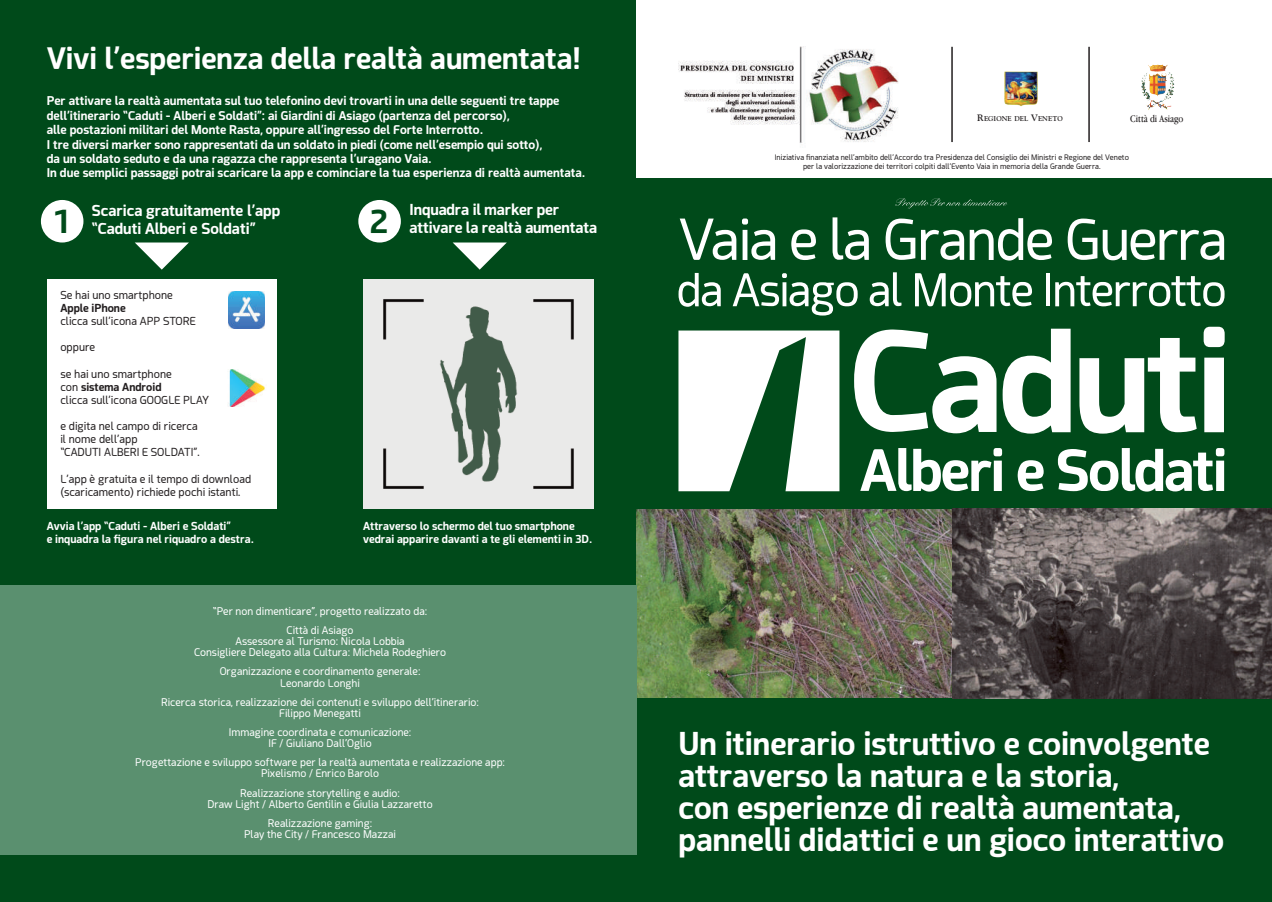
<style>
.page{position:relative;width:1272px;height:902px;background:#fff}
.page>*{position:absolute;margin:0;border:0;box-sizing:border-box;transform-origin:0 0}
.t1{font:700 31.5px "Acephimere";color:#004a1a}
.t2{font:700 31.05px/32.1px "Acephimere";color:#fff}
.t3{font:700 29.25px "Acephimere";color:#fff}
.t4{font:700 15px/18px "Acephimere";letter-spacing:-.005em;color:#fff}
.t5{font:700 12px/14.4px "Acephimere";color:#fff}
.t6{font:10.95px/13.2px "Acephimere";color:#231f20}
.t7{font:700 10.95px/13.2px "Acephimere";color:#fff}
.t8{font:700 10.95px "Acephimere";color:#231f20}
.t9{font:10.5px/11.1px "Acephimere";color:#fff;text-align:center}
.t10{font:10.5px "Apple Garamond";color:#231f20}
.t11{font:7.5px/9px "Acephimere";color:#231f20;text-align:center}
.t12{font:700 6.9px "Goudy";color:#231f20}
.s1{font-weight:700}
.s2{font-size:9.3px}
</style>
<div class="page">
<div style="left:0;top:179px;width:1271px;height:722px;background:#004a1a"></div>
<svg style="left:854px;top:329px;width:142px;height:104px"></svg>
<svg style="left:1002px;top:328px;width:68px;height:105px"></svg>
<svg style="left:1079px;top:338px;width:117px;height:95px"></svg>
<svg style="left:1203px;top:327px;width:21px;height:105px;background:#d5e1d9"></svg>
<svg style="left:860px;top:448px;width:142px;height:43px"></svg>
<svg style="left:1017px;top:460px;width:26px;height:31px"></svg>
<svg style="left:1057px;top:448px;width:167px;height:43px"></svg>
<svg style="left:678px;top:330px;width:161px;height:161px"></svg>
<svg style="left:679px;top:218px;width:57px;height:42px"></svg>
<svg style="left:742px;top:218px;width:33px;height:42px"></svg>
<svg style="left:791px;top:229px;width:25px;height:31px"></svg>
<svg style="left:832px;top:217px;width:36px;height:43px"></svg>
<svg style="left:885px;top:218px;width:166px;height:42px"></svg>
<svg style="left:1067px;top:218px;width:157px;height:42px"></svg>
<svg style="left:678px;top:273px;width:42px;height:34px"></svg>
<svg style="left:732px;top:273px;width:125px;height:42px"></svg>
<svg style="left:869px;top:272px;width:32px;height:34px"></svg>
<svg style="left:915px;top:273px;width:117px;height:33px"></svg>
<hr style="left:1046px;top:273px;width:3px;height:33px;background:#fff">
<svg style="left:1055px;top:276px;width:169px;height:30px"></svg>
<svg style="left:895px;top:198px;width:112px;height:11px"></svg>
<img style="left:678px;top:47px;width:221px;height:97px">
<img style="left:1004px;top:72px;width:33px;height:34px">
<img style="left:1145px;top:79px;width:25px;height:18px">
<hr style="left:951px;top:47px;width:1px;height:95px;background:#231f20">
<hr style="left:1088px;top:47px;width:1px;height:95px;background:#231f20">
<img style="left:636px;top:508px;width:635px;height:190px">
<div style="left:0;top:585px;width:636px;height:270px;background:#5a906f"></div>
<div style="left:0;top:0;width:636px;height:192px;background:#004a1a"></div>
<div style="left:47px;top:279px;width:229px;height:229px;background:#fff"></div>
<img style="left:364px;top:279px;width:229px;height:229px">
<div style="left:41px;top:200px;width:42px;height:42px;background:#fff;border-radius:50%"></div>
<div style="left:358px;top:200px;width:43px;height:42px;background:#fff;border-radius:50%"></div>
<img style="left:228px;top:292px;width:37px;height:36px">
<img style="left:228px;top:369px;width:37px;height:38px">
<svg style="left:135px;top:242px;width:54px;height:27px"></svg>
<svg style="left:452px;top:242px;width:55px;height:27px"></svg>
<h3 class="t3" style="left:47px;top:38px;width:535px">Vivi l’esperienza della realtà aumentata!</h3>
<p class="t5" style="left:47px;top:93px;width:539px">Per attivare la realtà aumentata sul tuo telefonino devi trovarti in una delle seguenti tre tappe dell’itinerario “Caduti - Alberi e Soldati”: ai Giardini di Asiago (partenza del percorso),<br>alle postazioni militari del Monte Rasta, oppure all’ingresso del Forte Interrotto.<br>I tre diversi marker sono rappresentati da un soldato in piedi (come nell’esempio qui sotto),<br>da un soldato seduto e da una ragazza che rappresenta l’uragano Vaia.<br>In due semplici passaggi potrai scaricare la app e cominciare la tua esperienza di realtà aumentata.</p>
<h3 class="t4" style="left:92px;top:201px;width:190px">Scarica gratuitamente l’app “Caduti Alberi e Soldati”</h3>
<h3 class="t4" style="left:409px;top:200px;width:189px">Inquadra il marker per attivare la realtà aumentata</h3>
<h1 class="t1" style="left:54px;top:200px;width:16px">1</h1>
<h1 class="t1" style="left:370px;top:200px;width:19px">2</h1>
<p class="t6" style="left:60px;top:287px;width:114px">Se hai uno smartphone</p>
<p class="t8" style="left:60px;top:300px;width:67px">Apple iPhone</p>
<p class="t6" style="left:60px;top:314px;width:137px">clicca sull’icona APP STORE</p>
<p class="t6" style="left:60px;top:340px;width:36px">oppure</p>
<p class="t6" style="left:60px;top:366px;width:150px">se hai uno smartphone<br>con <span class="s1">sistema Android<br></span>clicca sull’icona GOOGLE PLAY</p>
<p class="t6" style="left:60px;top:419px;width:141px">e digita nel campo di ricerca il nome dell’app<br>“CADUTI ALBERI E SOLDATI”.</p>
<p class="t6" style="left:60px;top:471px;width:192px">L’app è gratuita e il tempo di download (scaricamento) richiede pochi istanti.</p>
<p class="t7" style="left:47px;top:518px;width:208px">Avvia l’app “Caduti - Alberi e Soldati”<br>e inquadra la figura nel riquadro a destra.</p>
<p class="t7" style="left:363px;top:518px;width:230px">Attraverso lo schermo del tuo smartphone vedrai apparire davanti a te gli elementi in 3D.</p>
<p class="t9" style="left:213px;top:601px;width:216px;line-height:19.2px">“Per non dimenticare”, progetto realizzato da:<br>Città di Asiago</p>
<p class="t9" style="left:194px;top:635px;width:254px">Assessore al Turismo: Nicola Lobbia<br>Consigliere Delegato alla Cultura: Michela Rodeghiero</p>
<p class="t9" style="left:220px;top:665px;width:202px">Organizzazione e coordinamento generale:<br>Leonardo Longhi</p>
<p class="t9" style="left:161px;top:696px;width:319px">Ricerca storica, realizzazione dei contenuti e sviluppo dell’itinerario:<br>Filippo Menegatti</p>
<p class="t9" style="left:229px;top:726px;width:184px">Immagine coordinata e comunicazione:<br>IF / Giuliano Dall’Oglio</p>
<p class="t9" style="left:135px;top:756px;width:371px">Progettazione e sviluppo software per la realtà aumentata e realizzazione app:<br>Pixelismo / Enrico Barolo</p>
<p class="t9" style="left:207px;top:786px;width:227px">Realizzazione storytelling e audio:<br>Draw Light / Alberto Gentilin e Giulia Lazzaretto</p>
<p class="t9" style="left:244px;top:817px;width:153px">Realizzazione gaming:<br>Play the City / Francesco Mazzai</p>
<p class="t12" style="left:977px;top:115px;width:87px"><span class="s2">R</span>EGIONE DEL <span class="s2">V</span>ENETO</p>
<p class="t10" style="left:1130px;top:112px;width:55px">Città di Asiago</p>
<p class="t11" style="left:774px;top:152px;width:356px">Iniziativa finanziata nell’ambito dell’Accordo tra Presidenza del Consiglio dei Ministri e Regione del Veneto per la valorizzazione dei territori colpiti dall’Evento Vaia in memoria della Grande Guerra.</p>
<h2 class="t2" style="left:678px;top:726px;width:547px">Un itinerario istruttivo e coinvolgente attraverso la natura e la storia,<br>con esperienze di realtà aumentata, pannelli didattici e un gioco interattivo</h2>
</div>
